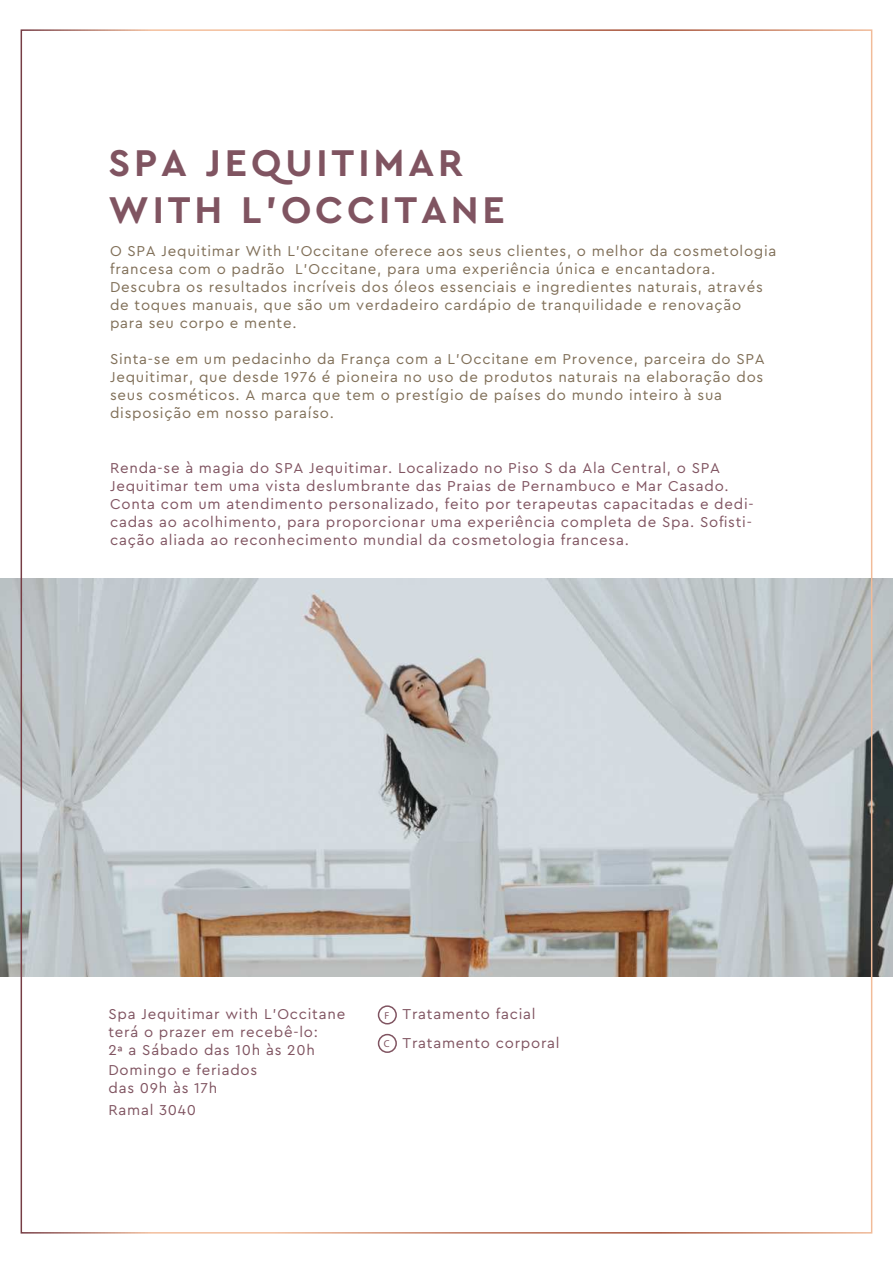
<style>
.page{position:relative;width:893px;height:1263px;background:#fff}
.page>*{position:absolute;margin:0;border:0;box-sizing:border-box;transform-origin:0 0}
.t1{font:700 39px/46.8px "Cera Pro";letter-spacing:.1em;color:#805461}
.t2{font:15px/18px "Cera Pro";letter-spacing:.05em;color:#806f58}
.t3{font:15px/18px "Cera Pro";letter-spacing:.05em;color:#805461}
.s1{font-family:"Clan OT News";font-size:10.05px}
</style>
<div class="page">
<img style="left:1px;top:578px;width:892px;height:398px">
<div style="left:378px;top:1005px;width:19px;height:19px;border:2px solid #805461;border-radius:50%"></div>
<div style="left:378px;top:1034px;width:19px;height:19px;border:2px solid #805461;border-radius:50%"></div>
<h1 class="t1" style="left:108px;top:139px;width:398px">SPA JEQUITIMAR<br>WITH L’OCCITANE</h1>
<p class="t2" style="left:110px;top:242px;width:668px">O SPA Jequitimar With L’Occitane oferece aos seus clientes, o melhor da cosmetologia francesa com o padrão L’Occitane, para uma experiência única e encantadora.<br>Descubra os resultados incríveis dos óleos essenciais e ingredientes naturais, através de toques manuais, que são um verdadeiro cardápio de tranquilidade e renovação para seu corpo e mente.</p>
<p class="t2" style="left:110px;top:350px;width:656px">Sinta-se em um pedacinho da França com a L’Occitane em Provence, parceira do SPA Jequitimar, que desde 1976 é pioneira no uso de produtos naturais na elaboração dos seus cosméticos. A marca que tem o prestígio de países do mundo inteiro à sua disposição em nosso paraíso.</p>
<p class="t3" style="left:110px;top:459px;width:645px">Renda-se à magia do SPA Jequitimar. Localizado no Piso S da Ala Central, o SPA Jequitimar tem uma vista deslumbrante das Praias de Pernambuco e Mar Casado.<br>Conta com um atendimento personalizado, feito por terapeutas capacitadas e dedi&shy;cadas ao acolhimento, para proporcionar uma experiência completa de Spa. Sofisti&shy;cação aliada ao reconhecimento mundial da cosmetologia francesa.</p>
<p class="t3" style="left:108px;top:1004px;width:238px">Spa Jequitimar with L’Occitane terá o prazer em recebê-lo:<br>2ª a Sábado das 10h às 20h</p>
<p class="t3" style="left:108px;top:1061px;width:150px">Domingo e feriados das 09h às 17h</p>
<p class="t3" style="left:108px;top:1101px;width:89px">Ramal 3040</p>
<p class="t3" style="left:384px;top:1000px;width:177px;line-height:28.5px"><span class="s1">F</span> Tratamento facial<br><span class="s1">C</span> Tratamento corporal</p>
</div>
